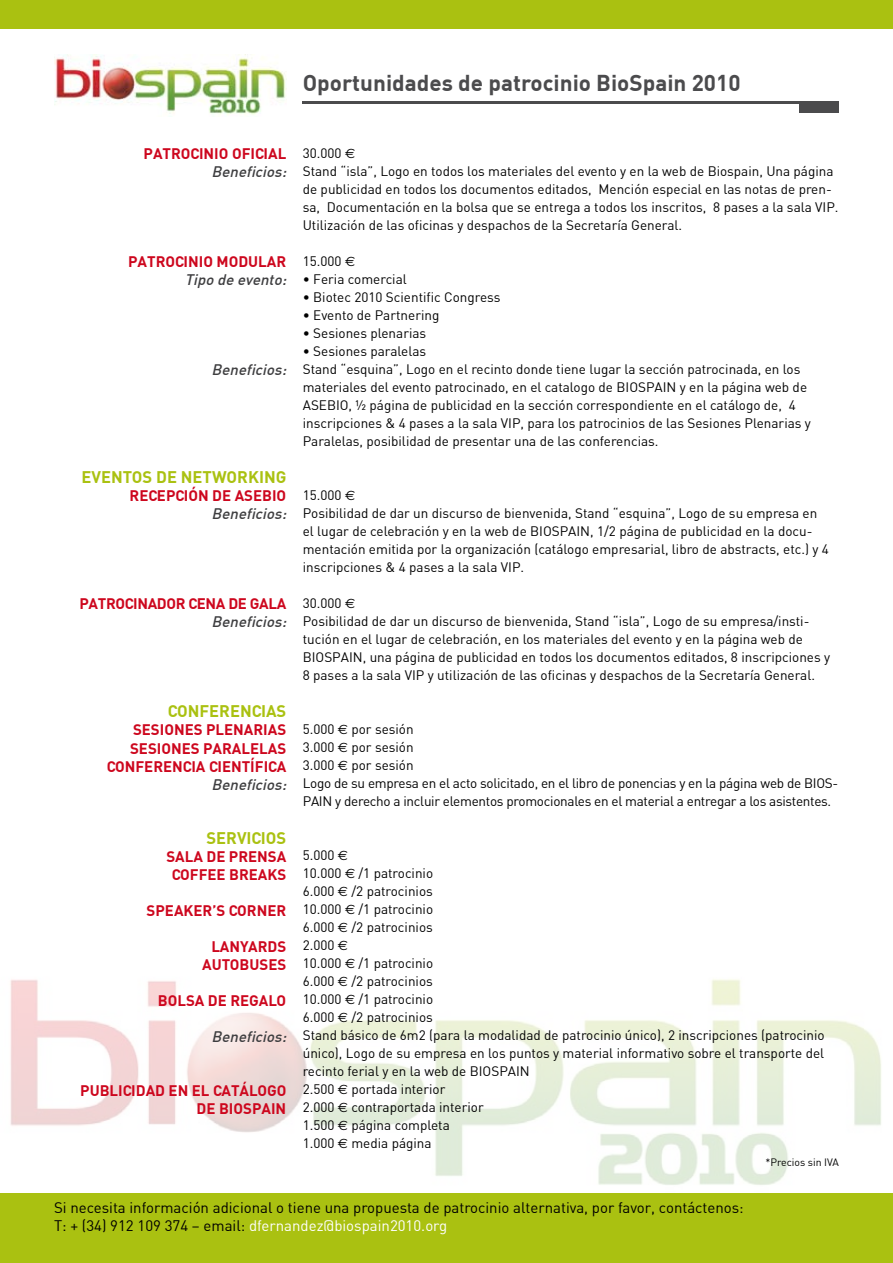
<style>
.page{position:relative;width:893px;height:1263px;background:#fff}
.page>*{position:absolute;margin:0;border:0;box-sizing:border-box;transform-origin:0 0}
.t1{font:700 22.5px "DIN";color:#4b4b4d}
.t2{font:700 16.5px "DIN";color:#aac111}
.t3{font:700 15px/18px "DIN";color:#cd071e;text-align:right}
.t4{font:15px/18px "DIN";color:#000}
.t5{font:italic 500 15px "DIN";color:#3e3e40}
.t6{font:700 15px "DIN";letter-spacing:-.02em;color:#cd071e}
.t7{font:13.5px/18px "DIN";color:#000}
.t8{font:13.5px/18px "DIN";letter-spacing:-.02em;color:#000}
.t9{font:10.5px "DIN";color:#000}
.s1{font-family:"Euro Sans"}
.s2{color:#fff}
</style>
<div class="page">
<img style="left:10px;top:979px;width:871px;height:206px">
<div style="left:0;top:1193px;width:893px;height:70px;background:#aac111"></div>
<img style="left:54px;top:54px;width:232px;height:61px">
<div style="left:0;top:0;width:893px;height:28px;background:#aac111"></div>
<div style="left:800px;top:101px;width:39px;height:12px;background:#4b4b4d"></div>
<hr style="left:303px;top:101px;width:536px;height:3px;background:#4b4b4d">
<h1 class="t1" style="left:303px;top:69px;width:439px">Oportunidades de patrocinio BioSpain 2010</h1>
<p class="t3" style="left:144px;top:144px;width:144px">PATROCINIO OFICIAL</p>
<p class="t5" style="left:211px;top:162px;width:80px">Beneficios:</p>
<p class="t3" style="left:128px;top:252px;width:160px">PATROCINIO MODULAR</p>
<p class="t5" style="left:185px;top:270px;width:107px">Tipo de evento:</p>
<p class="t5" style="left:211px;top:360px;width:80px">Beneficios:</p>
<p class="t2" style="left:82px;top:467px;width:206px">EVENTOS DE NETWORKING</p>
<p class="t3" style="left:130px;top:486px;width:158px">RECEPCIÓN DE ASEBIO</p>
<p class="t5" style="left:211px;top:504px;width:80px">Beneficios:</p>
<p class="t6" style="left:79px;top:594px;width:208px">PATROCINADOR CENA DE GALA</p>
<p class="t5" style="left:211px;top:612px;width:80px">Beneficios:</p>
<p class="t2" style="left:168px;top:701px;width:120px">CONFERENCIAS</p>
<p class="t3" style="left:107px;top:720px;width:181px">SESIONES PLENARIAS<br>SESIONES PARALELAS<br>CONFERENCIA CIENTÍFICA</p>
<p class="t5" style="left:211px;top:774px;width:80px">Beneficios:</p>
<p class="t2" style="left:206px;top:827px;width:81px">SERVICIOS</p>
<p class="t3" style="left:166px;top:846px;width:121px;text-align:center">SALA DE PRENSA<br>COFFEE BREAKS</p>
<p class="t3" style="left:147px;top:900px;width:141px">SPEAKER’S CORNER</p>
<p class="t3" style="left:202px;top:936px;width:86px">LANYARDS<br>AUTOBUSES</p>
<p class="t3" style="left:158px;top:990px;width:130px">BOLSA DE REGALO</p>
<p class="t5" style="left:211px;top:1026px;width:80px">Beneficios:</p>
<p class="t3" style="left:80px;top:1080px;width:208px">PUBLICIDAD EN EL CATÁLOGO<br>DE BIOSPAIN</p>
<p class="t7" style="left:303px;top:144px;width:537px">30.000 <span class="s1">€<br></span>Stand “isla”, Logo en todos los materiales del evento y en la web de Biospain, Una página de publicidad en todos los documentos editados, Mención especial en las notas de pren&shy;sa, Documentación en la bolsa que se entrega a todos los inscritos, 8 pases a la sala VIP.<br>Utilización de las oficinas y despachos de la Secretaría General.</p>
<p class="t7" style="left:303px;top:252px;width:54px">15.000 <span class="s1">€</span></p>
<p class="t7" style="left:303px;top:270px;width:106px">• Feria comercial</p>
<p class="t7" style="left:303px;top:288px;width:199px">• Biotec 2010 Scientific Congress</p>
<p class="t7" style="left:303px;top:306px;width:138px">• Evento de Partnering</p>
<p class="t7" style="left:303px;top:324px;width:125px">• Sesiones plenarias</p>
<p class="t7" style="left:303px;top:342px;width:510px">• Sesiones paralelas<br>Stand “esquina”, Logo en el recinto donde tiene lugar la sección patrocinada, en los materiales del evento patrocinado, en el catalogo de BIOSPAIN y en la página web de ASEBIO, ½ página de publicidad en la sección correspondiente en el catálogo de, 4 inscripciones &amp; 4 pases a la sala VIP, para los patrocinios de las Sesiones Plenarias y Paralelas, posibilidad de presentar una de las conferencias.</p>
<p class="t7" style="left:303px;top:486px;width:528px">15.000 <span class="s1">€<br></span>Posibilidad de dar un discurso de bienvenida, Stand “esquina”, Logo de su empresa en el lugar de celebración y en la web de BIOSPAIN, 1/2 página de publicidad en la docu&shy;mentación emitida por la organización (catálogo empresarial, libro de abstracts, etc.) y 4 inscripciones &amp; 4 pases a la sala VIP.</p>
<p class="t7" style="left:303px;top:594px;width:529px">30.000 <span class="s1">€<br></span>Posibilidad de dar un discurso de bienvenida, Stand “isla”, Logo de su empresa/insti&shy;tución en el lugar de celebración, en los materiales del evento y en la página web de BIOSPAIN, una página de publicidad en todos los documentos editados, 8 inscripciones y 8 pases a la sala VIP y utilización de las oficinas y despachos de la Secretaría General.</p>
<p class="t8" style="left:303px;top:720px;width:537px">5.000 <span class="s1">€</span> por sesión<br>3.000 <span class="s1">€</span> por sesión<br>3.000 <span class="s1">€</span> por sesión<br>Logo de su empresa en el acto solicitado, en el libro de ponencias y en la página web de BIOS-PAIN y derecho a incluir elementos promocionales en el material a entregar a los asistentes.</p>
<p class="t7" style="left:303px;top:846px;width:523px">5.000 <span class="s1">€<br></span>10.000 <span class="s1">€</span> /1 patrocinio<br>6.000 <span class="s1">€</span> /2 patrocinios<br>10.000 <span class="s1">€</span> /1 patrocinio<br>6.000 <span class="s1">€</span> /2 patrocinios<br>2.000 <span class="s1">€<br></span>10.000 <span class="s1">€</span> /1 patrocinio<br>6.000 <span class="s1">€</span> /2 patrocinios<br>10.000 <span class="s1">€</span> /1 patrocinio<br>6.000 <span class="s1">€</span> /2 patrocinios<br>Stand básico de 6m2 (para la modalidad de patrocinio único), 2 inscripciones (patrocinio único), Logo de su empresa en los puntos y material informativo sobre el transporte del recinto ferial y en la web de BIOSPAIN<br>2.500 <span class="s1">€</span> portada interior<br>2.000 <span class="s1">€</span> contraportada interior<br>1.500 <span class="s1">€</span> página completa<br>1.000 <span class="s1">€</span> media página</p>
<p class="t9" style="left:765px;top:1156px;width:75px">*Precios sin IVA</p>
<p class="t4" style="left:54px;top:1198px;width:691px">Si necesita información adicional o tiene una propuesta de patrocinio alternativa, por favor, contáctenos:<br>T: + (34) 912 109 374 – email: <span class="s2">dfernandez@biospain2010.org</span></p>
</div>
